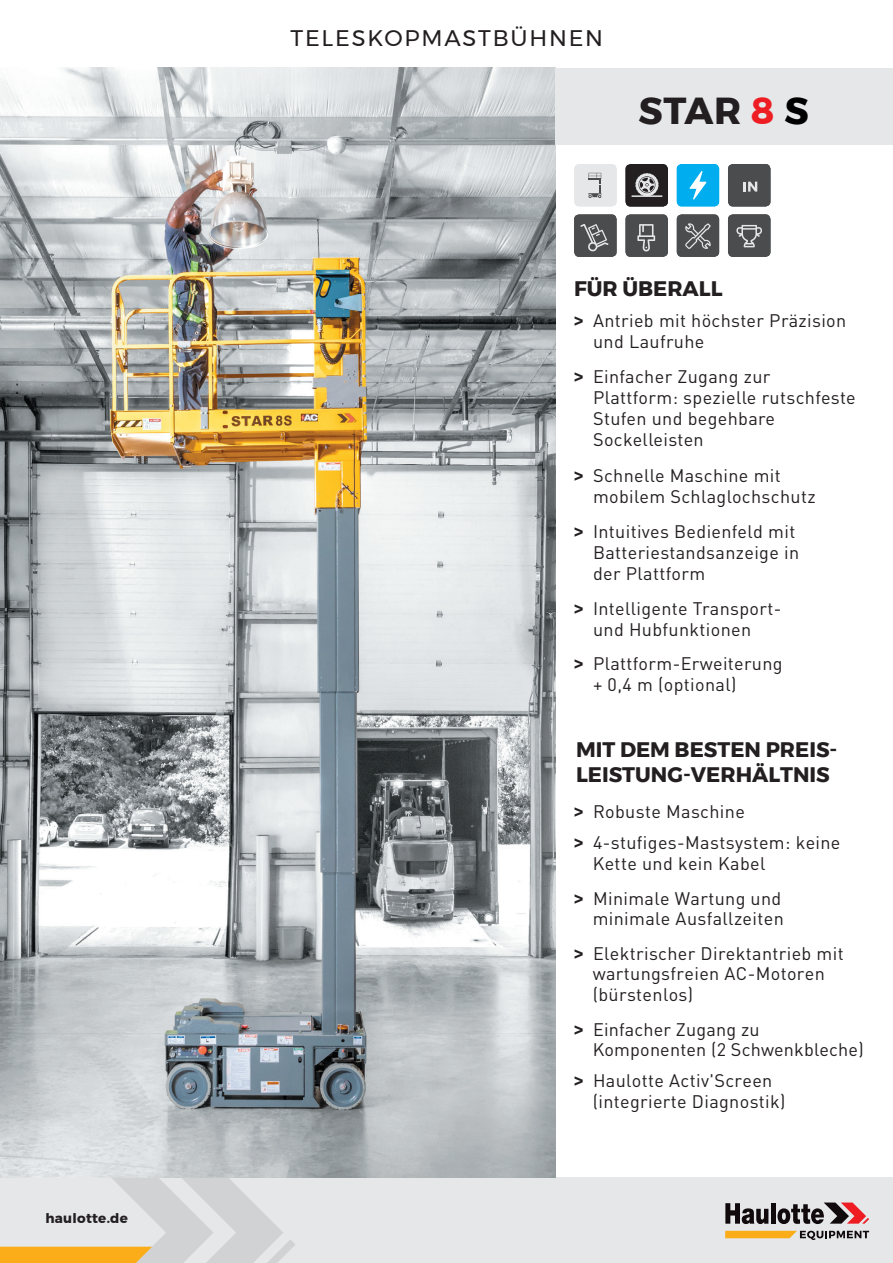
<style>
.page{position:relative;width:893px;height:1263px;background:#fff}
.page>*{position:absolute;margin:0;border:0;box-sizing:border-box;transform-origin:0 0}
.t1{font:700 37.5px "Montserrat";color:#231f20}
.t2{font:22.5px "Montserrat";letter-spacing:.08em;color:#231f20}
.t3{font:700 21px/25.5px "Montserrat";color:#231f20}
.t4{font:18px/21px "DIN Pro";letter-spacing:.02em;color:#231f20}
.t5{font:700 13.5px "Montserrat";letter-spacing:.02em;color:#231f20}
.s1{color:#ee1d23}
.s2{color:#000}
.s3{font-family:"Montserrat";font-weight:700}
</style>
<div class="page">
<svg style="left:728px;top:164px;width:42px;height:42px;background:#545556"></svg>
<div style="left:0;top:1178px;width:893px;height:85px;background:#e6e7e9"></div>
<img style="left:0;top:68px;width:556px;height:1110px">
<div style="left:556px;top:68px;width:337px;height:77px;background:#e6e7e9"></div>
<svg style="left:677px;top:164px;width:42px;height:42px;background:#19b6f0"></svg>
<svg style="left:625px;top:164px;width:43px;height:42px"></svg>
<svg style="left:626px;top:165px;width:42px;height:41px;background:#4b4849"></svg>
<div style="left:574px;top:164px;width:43px;height:42px;background:#e6e7e9;border-radius:5px"></div>
<svg style="left:575px;top:165px;width:42px;height:41px"></svg>
<svg style="left:728px;top:214px;width:42px;height:43px;background:#5c5d5e"></svg>
<svg style="left:677px;top:214px;width:42px;height:43px;background:#5d5e5f"></svg>
<svg style="left:574px;top:214px;width:43px;height:43px;background:#5e5f60"></svg>
<svg style="left:625px;top:214px;width:43px;height:43px;background:#5c5d5e"></svg>
<svg style="left:725px;top:1203px;width:43px;height:21px"></svg>
<hr style="left:771px;top:1203px;width:4px;height:21px;background:#110a0c">
<svg style="left:777px;top:1202px;width:92px;height:22px"></svg>
<svg style="left:725px;top:1231px;width:144px;height:9px"></svg>
<svg style="left:0;top:1178px;width:295px;height:85px"></svg>
<p class="t5" style="left:45px;top:1207px;width:84px">haulotte.de</p>
<p class="t2" style="left:291px;top:21px;width:314px">TELESKOPMASTBÜHNEN</p>
<p class="t1" style="left:638px;top:81px;width:172px">STAR <span class="s1">8</span> <span class="s2">S</span></p>
<p class="t3" style="left:574px;top:276px;width:150px">FÜR ÜBERALL</p>
<p class="t4" style="left:593px;top:309px;width:255px;text-indent:-19px"><span class="s3">&gt;</span> Antrieb mit höchster Präzision und Laufruhe</p>
<p class="t4" style="left:593px;top:365px;width:264px;text-indent:-19px"><span class="s3">&gt;</span> Einfacher Zugang zur<br>Plattform: spezielle rutschfeste<br>Stufen und begehbare<br>Sockelleisten</p>
<p class="t4" style="left:593px;top:464px;width:224px;text-indent:-19px"><span class="s3">&gt;</span> Schnelle Maschine mit mobilem Schlaglochschutz</p>
<p class="t4" style="left:593px;top:520px;width:208px;text-indent:-19px"><span class="s3">&gt;</span> Intuitives Bedienfeld mit<br>Batteriestandsanzeige in der Plattform</p>
<p class="t4" style="left:593px;top:597px;width:190px;text-indent:-19px"><span class="s3">&gt;</span> Intelligente Transport&shy;und Hubfunktionen</p>
<p class="t4" style="left:593px;top:652px;width:191px;text-indent:-19px"><span class="s3">&gt;</span> Plattform-Erweiterung + 0,4 m (optional)</p>
<p class="t3" style="left:576px;top:737px;width:263px">MIT DEM BESTEN PREIS-<br>LEISTUNG-VERHÄLTNIS</p>
<p class="t4" style="left:574px;top:795px;width:268px;line-height:30.8px"><span class="s3">&gt;</span> Robuste Maschine<br><span class="s3">&gt;</span> 4-stufiges-Mastsystem: keine</p>
<p class="t4" style="left:574px;top:845px;width:209px;line-height:35px;text-align:center">Kette und kein Kabel<br><span class="s3">&gt;</span> Minimale Wartung und</p>
<p class="t4" style="left:574px;top:900px;width:271px;line-height:35px;text-indent:19px">minimale Ausfallzeiten<br><span class="s3">&gt;</span> Elektrischer Direktantrieb mit</p>
<p class="t4" style="left:593px;top:963px;width:234px;line-height:20.5px">wartungsfreien AC-Motoren (bürstenlos)</p>
<p class="t4" style="left:593px;top:1019px;width:272px;line-height:20.1px;text-indent:-19px"><span class="s3">&gt;</span> Einfacher Zugang zu<br>Komponenten (2 Schwenkbleche)</p>
<p class="t4" style="left:593px;top:1069px;width:194px;text-indent:-19px"><span class="s3">&gt;</span> Haulotte Activ'Screen (integrierte Diagnostik)</p>
</div>
